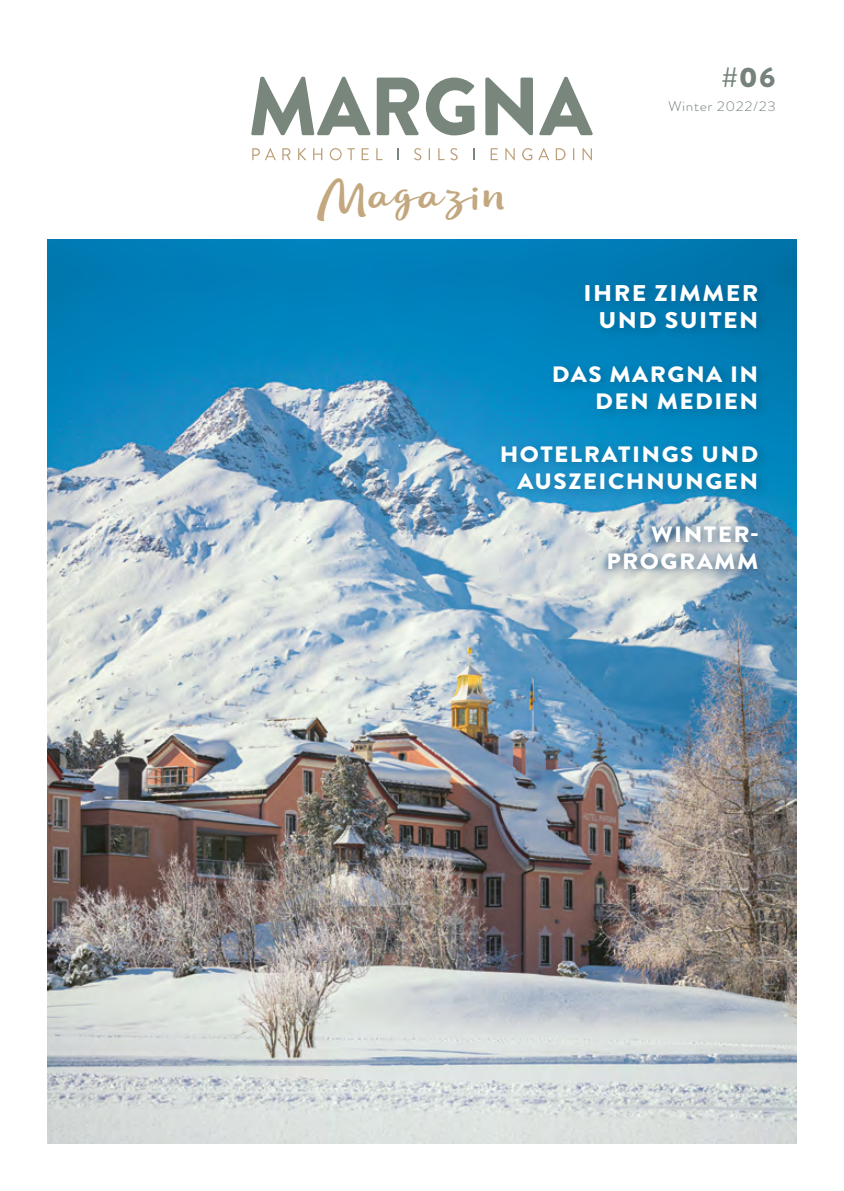
<style>
.page{position:relative;width:844px;height:1191px;background:#fff}
.page>*{position:absolute;margin:0;border:0;box-sizing:border-box;transform-origin:0 0}
.t1{font:42px "Lifehack";letter-spacing:.04em;color:#c2a77f;scale:1.09 1}
.t2{font:900 28px "Brandon Grotesque";color:#75837a;scale:1.09 1}
.t3{font:900 22.75px/27.3px "Brandon Grotesque";letter-spacing:.06em;color:#fff;text-align:right;scale:1.09 1}
.t4{font:900 22.22px/26.8px "Brandon Grotesque";letter-spacing:.06em;color:#fff;text-align:right;scale:1.09 1}
.t5{font:300 14px "Brandon Grotesque";letter-spacing:.04em;color:#75837a;scale:1.09 1}
</style>
<div class="page">
<img style="left:47px;top:239px;width:749px;height:904px">
<svg style="left:251px;top:77px;width:119px;height:58px"></svg>
<svg style="left:376px;top:78px;width:43px;height:57px"></svg>
<svg style="left:426px;top:78px;width:48px;height:57px"></svg>
<svg style="left:485px;top:78px;width:48px;height:57px"></svg>
<svg style="left:539px;top:77px;width:53px;height:58px"></svg>
<svg style="left:252px;top:148px;width:24px;height:12px"></svg>
<svg style="left:282px;top:148px;width:8px;height:12px"></svg>
<svg style="left:298px;top:148px;width:8px;height:12px"></svg>
<svg style="left:313px;top:148px;width:9px;height:12px"></svg>
<svg style="left:330px;top:148px;width:11px;height:12px"></svg>
<svg style="left:347px;top:148px;width:8px;height:12px"></svg>
<svg style="left:361px;top:148px;width:7px;height:12px"></svg>
<svg style="left:376px;top:148px;width:6px;height:12px"></svg>
<svg style="left:414px;top:148px;width:7px;height:12px"></svg>
<svg style="left:428px;top:148px;width:2px;height:12px"></svg>
<svg style="left:438px;top:148px;width:6px;height:12px"></svg>
<svg style="left:450px;top:148px;width:7px;height:12px"></svg>
<svg style="left:490px;top:148px;width:7px;height:12px"></svg>
<svg style="left:505px;top:148px;width:9px;height:12px"></svg>
<svg style="left:522px;top:148px;width:10px;height:12px"></svg>
<svg style="left:538px;top:148px;width:11px;height:12px"></svg>
<svg style="left:555px;top:148px;width:10px;height:12px"></svg>
<svg style="left:573px;top:148px;width:1px;height:12px"></svg>
<svg style="left:582px;top:148px;width:9px;height:12px"></svg>
<svg style="left:397px;top:148px;width:1px;height:12px"></svg>
<svg style="left:473px;top:148px;width:2px;height:12px"></svg>
<div style="left:494px;top:278px;width:277px;height:304px;background:#000;opacity:.2"></div>
<h1 class="t1" style="left:314px;top:165px;width:181px">Magazin</h1>
<p class="t2" style="left:721px;top:57px;width:51px">#06</p>
<p class="t5" style="left:668px;top:96px;width:100px">Winter 2022/23</p>
<p class="t3" style="left:583px;top:279px;width:162px">IHRE ZIMMER<br>UND SUITEN</p>
<p class="t4" style="left:551px;top:361px;width:191px">DAS MARGNA IN<br>DEN MEDIEN</p>
<p class="t4" style="left:499px;top:441px;width:239px">HOTELRATINGS UND<br>AUSZEICHNUNGEN</p>
<p class="t4" style="left:606px;top:521px;width:141px">WINTER-<br>PROGRAMM</p>
</div>
